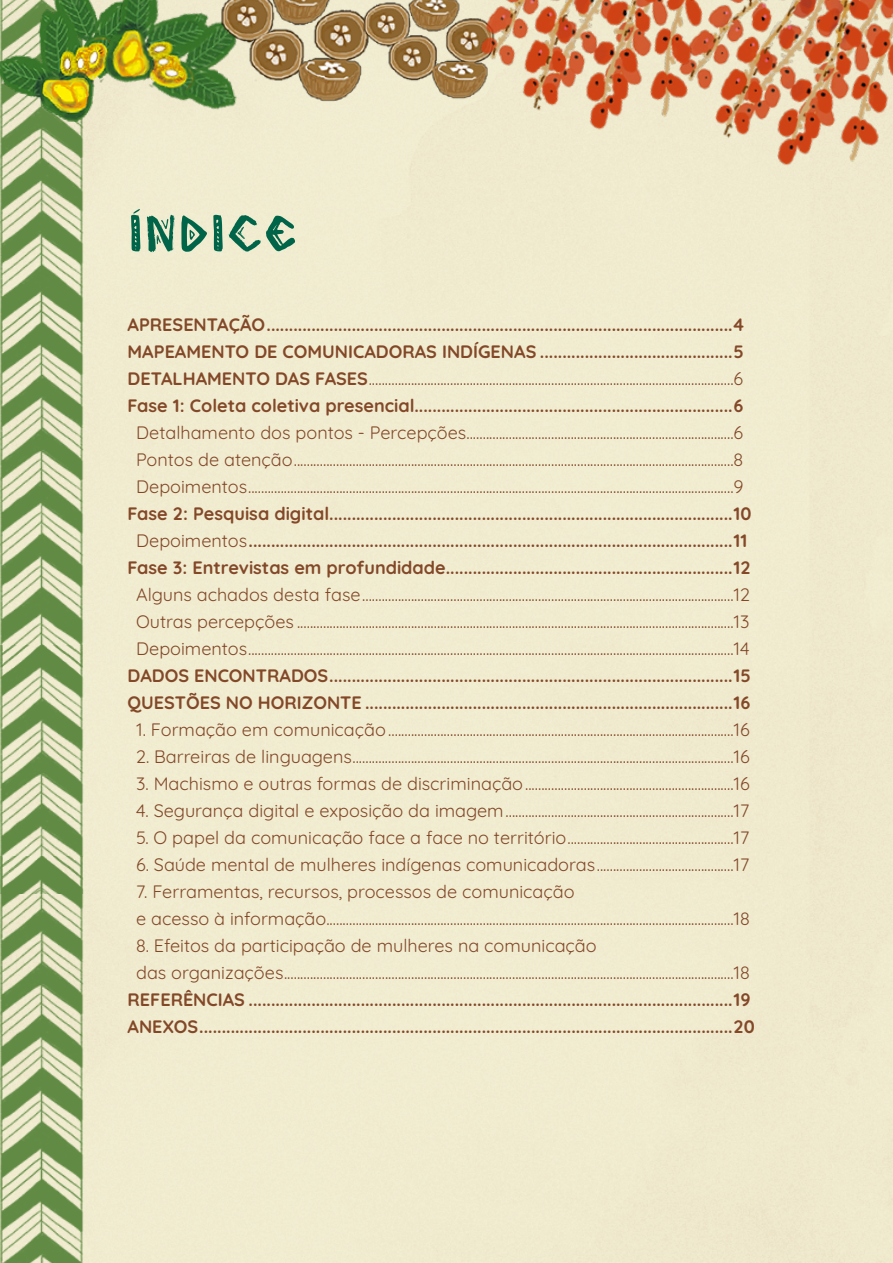
<style>
.page{position:relative;width:893px;height:1263px;background:#fff}
.page>*{position:absolute;margin:0;border:0;box-sizing:border-box;transform-origin:0 0}
.t1{font:54px "Cyber Kunha Carvao";color:#006448}
.t2{font:18px/27px "Quicksand";color:#834828;text-align:justify}
.t3{font:700 18px/27px "Quicksand";color:#834828}
.s1{font-weight:400}
</style>
<div class="page">
<img style="left:0;top:138px;width:101px;height:507px">
<img style="left:634px;top:0;width:259px;height:290px">
<img style="left:0;top:0;width:70px;height:138px">
<img style="left:70px;top:0;width:202px;height:162px">
<img style="left:146px;top:0;width:284px;height:119px">
<img style="left:298px;top:0;width:132px;height:115px">
<img style="left:430px;top:0;width:407px;height:267px">
<img style="left:0;top:645px;width:101px;height:212px">
<img style="left:0;top:857px;width:101px;height:406px">
<h1 class="t1" style="left:128px;top:208px;width:172px">ÍNDICE</h1>
<p class="t3" style="left:128px;top:309px;width:618px;text-align:justify">APRESENTAÇÃO........................................................................................................4<br>MAPEAMENTO DE COMUNICADORAS INDÍGENAS ...........................................5<br>DETALHAMENTO DAS FASES<span class="s1">................................................................................................................6<br></span>Fase 1: Coleta coletiva presencial.......................................................................6</p>
<p class="t2" style="left:136px;top:417px;width:609px">Detalhamento dos pontos - Percepções..................................................................................6<br>Pontos de atenção.......................................................................................................................................8<br>Depoimentos.....................................................................................................................................................9</p>
<p class="t3" style="left:128px;top:498px;width:626px;text-align:center">Fase 2: Pesquisa digital..........................................................................................10<br><span class="s1">Depoimentos</span>............................................................................................................11<br>Fase 3: Entrevistas em profundidade................................................................12</p>
<p class="t2" style="left:136px;top:579px;width:616px">Alguns achados desta fase..................................................................................................................12<br>Outras percepções ......................................................................................................................................13<br>Depoimentos.....................................................................................................................................................14</p>
<p class="t3" style="left:128px;top:660px;width:625px">DADOS ENCONTRADOS..........................................................................................15<br>QUESTÕES NO HORIZONTE ..................................................................................16</p>
<p class="t2" style="left:136px;top:714px;width:615px">1. Formação em comunicação..........................................................................................................16</p>
<p class="t2" style="left:136px;top:741px;width:615px">2. Barreiras de linguagens.....................................................................................................................16</p>
<p class="t2" style="left:136px;top:768px;width:615px">3. Machismo e outras formas de discriminação................................................................16</p>
<p class="t2" style="left:136px;top:795px;width:615px">4. Segurança digital e exposição da imagem......................................................................17</p>
<p class="t2" style="left:136px;top:822px;width:615px">5. O papel da comunicação face a face no território...................................................17</p>
<p class="t2" style="left:136px;top:849px;width:615px">6. Saúde mental de mulheres indígenas comunicadoras..........................................17</p>
<p class="t2" style="left:136px;top:876px;width:615px">7. Ferramentas, recursos, processos de comunicação<br>e acesso à informação.............................................................................................................................18</p>
<p class="t2" style="left:136px;top:930px;width:615px">8. Efeitos da participação de mulheres na comunicação<br>das organizações..........................................................................................................................................18</p>
<p class="t3" style="left:128px;top:984px;width:629px">REFERÊNCIAS ............................................................................................................19<br>ANEXOS.......................................................................................................................20</p>
</div>
